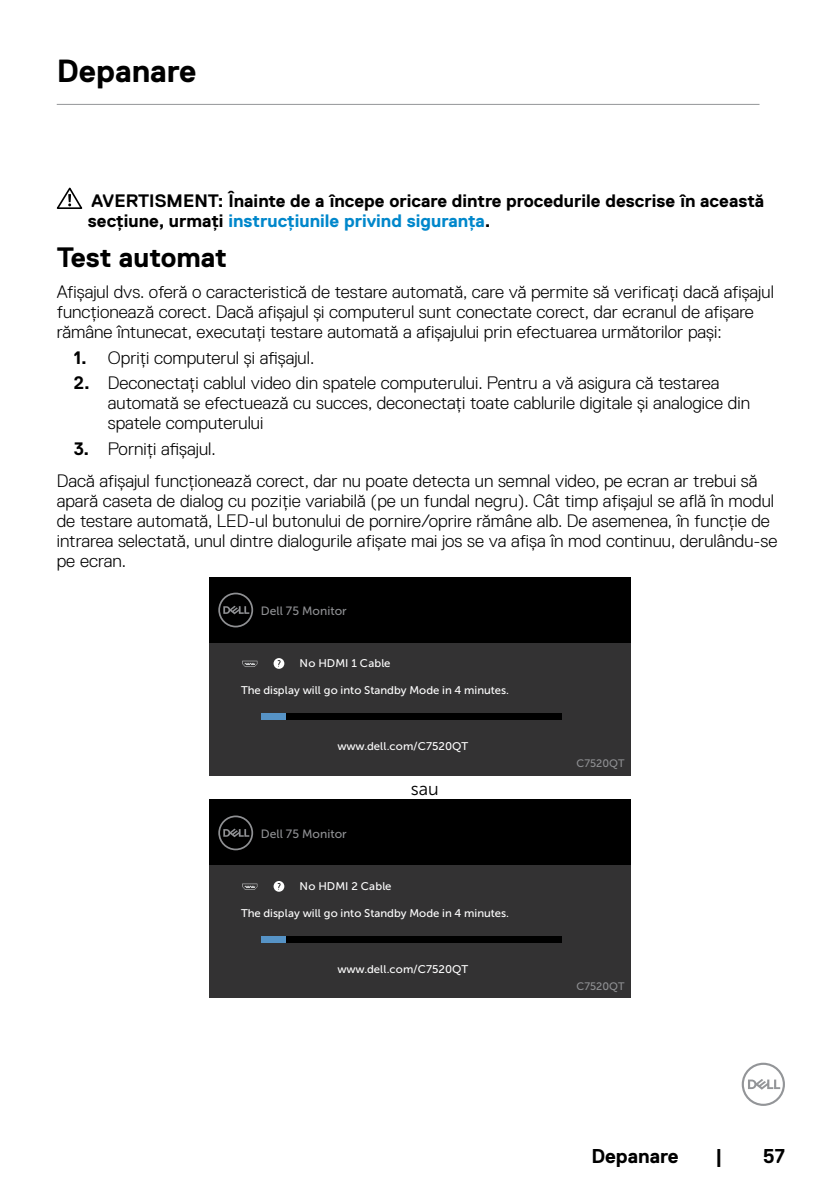
<style>
.page{position:relative;width:840px;height:1191px;background:#fff}
.page>*{position:absolute;margin:0;border:0;box-sizing:border-box;transform-origin:0 0}
.t1{font:700 32px "Dell Replica";color:#000}
.t2{font:700 28px "Dell Replica";color:#000}
.t3{font:700 20px "Dell Replica";color:#000}
.t4{font:300 18px/20px "Dell Replica";color:#000}
.t5{font:700 18px/20px "Dell Replica";color:#000}
.t6{font:18px "Museo Sans For Dell 300";color:#000}
.t7{font:12px "Museo Sans For Dell 500";color:#8f9093}
.t8{font:11.2px "Museo Sans For Dell 500";color:#fff}
.t9{font:10.8px "Museo Sans For Dell 500";color:#8f9093}
.s1{color:#0087cb}
.s2{font-weight:700}
</style>
<div class="page">
<svg style="left:741px;top:1062px;width:43px;height:44px"></svg>
<hr style="left:57px;top:104px;width:702px;height:1px;background:#939598">
<svg style="left:57px;top:187px;width:25px;height:22px"></svg>
<div style="left:209px;top:577px;width:421px;height:198px;background:#000"></div>
<div style="left:209px;top:643px;width:421px;height:132px;background:#333233"></div>
<svg style="left:218px;top:592px;width:35px;height:35px"></svg>
<div style="left:261px;top:713px;width:301px;height:7px;background:#000"></div>
<div style="left:261px;top:713px;width:24px;height:7px;background:#5693c6"></div>
<svg style="left:273px;top:658px;width:11px;height:11px"></svg>
<svg style="left:276px;top:660px;width:6px;height:9px"></svg>
<svg style="left:242px;top:660px;width:15px;height:7px"></svg>
<div style="left:209px;top:800px;width:421px;height:198px;background:#000"></div>
<div style="left:209px;top:866px;width:421px;height:132px;background:#333233"></div>
<svg style="left:218px;top:815px;width:35px;height:35px"></svg>
<div style="left:261px;top:936px;width:301px;height:6px;background:#000"></div>
<div style="left:261px;top:936px;width:24px;height:6px;background:#5693c6"></div>
<div style="left:273px;top:881px;width:11px;height:10px;background:#fff;border-radius:50%"></div>
<svg style="left:276px;top:883px;width:6px;height:9px"></svg>
<svg style="left:242px;top:883px;width:15px;height:7px"></svg>
<h1 class="t1" style="left:57px;top:53px;width:141px">Depanare</h1>
<p class="t5" style="left:88px;top:191px;width:677px">AVERTISMENT: Înainte de a începe oricare dintre procedurile descrise în această secțiune, urmați <span class="s1">instrucțiunile privind siguranța</span>.</p>
<h2 class="t2" style="left:57px;top:241px;width:171px">Test automat</h2>
<p class="t4" style="left:57px;top:282px;width:718px">Afișajul dvs. oferă o caracteristică de testare automată, care vă permite să verificați dacă afișajul funcționează corect. Dacă afișajul și computerul sunt conectate corect, dar ecranul de afișare rămâne întunecat, executați testare automată a afișajului prin efectuarea următorilor pași:</p>
<p class="t4" style="left:74px;top:348px;width:242px"><span class="s2">1.</span> Opriți computerul și afișajul.</p>
<p class="t4" style="left:108px;top:373px;width:643px;text-indent:-34px"><span class="s2">2.</span> Deconectați cablul video din spatele computerului. Pentru a vă asigura că testarea automată se efectuează cu succes, deconectați toate cablurile digitale și analogice din spatele computerului</p>
<p class="t4" style="left:57px;top:433px;width:702px;line-height:31.4px;text-indent:17px"><span class="s2">3.</span> Porniți afișajul.<br>Dacă afișajul funcționează corect, dar nu poate detecta un semnal video, pe ecran ar trebui să</p>
<p class="t4" style="left:57px;top:490px;width:721px">apară caseta de dialog cu poziție variabilă (pe un fundal negru). Cât timp afișajul se află în modul de testare automată, LED-ul butonului de pornire/oprire rămâne alb. De asemenea, în funcție de intrarea selectată, unul dintre dialogurile afișate mai jos se va afișa în mod continuu, derulându-se pe ecran.</p>
<p class="t7" style="left:261px;top:604px;width:87px">Dell 75 Monitor</p>
<p class="t8" style="left:299px;top:657px;width:92px">No HDMI 1 Cable</p>
<p class="t8" style="left:241px;top:684px;width:269px">The display will go into Standby Mode in 4 minutes.</p>
<p class="t8" style="left:337px;top:740px;width:132px">www.dell.com/C7520QT</p>
<p class="t7" style="left:261px;top:827px;width:87px">Dell 75 Monitor</p>
<p class="t6" style="left:410px;top:779px;width:29px">sau</p>
<p class="t8" style="left:299px;top:880px;width:93px">No HDMI 2 Cable</p>
<p class="t8" style="left:241px;top:907px;width:269px">The display will go into Standby Mode in 4 minutes.</p>
<p class="t8" style="left:337px;top:963px;width:132px">www.dell.com/C7520QT</p>
<p class="t9" style="left:576px;top:757px;width:50px">C7520QT</p>
<p class="t9" style="left:576px;top:980px;width:50px">C7520QT</p>
<p class="t3" style="left:591px;top:1144px;width:89px">Depanare</p>
<p class="t3" style="left:714px;top:1144px;width:9px">|</p>
<p class="t3" style="left:762px;top:1144px;width:24px">57</p>
</div>
